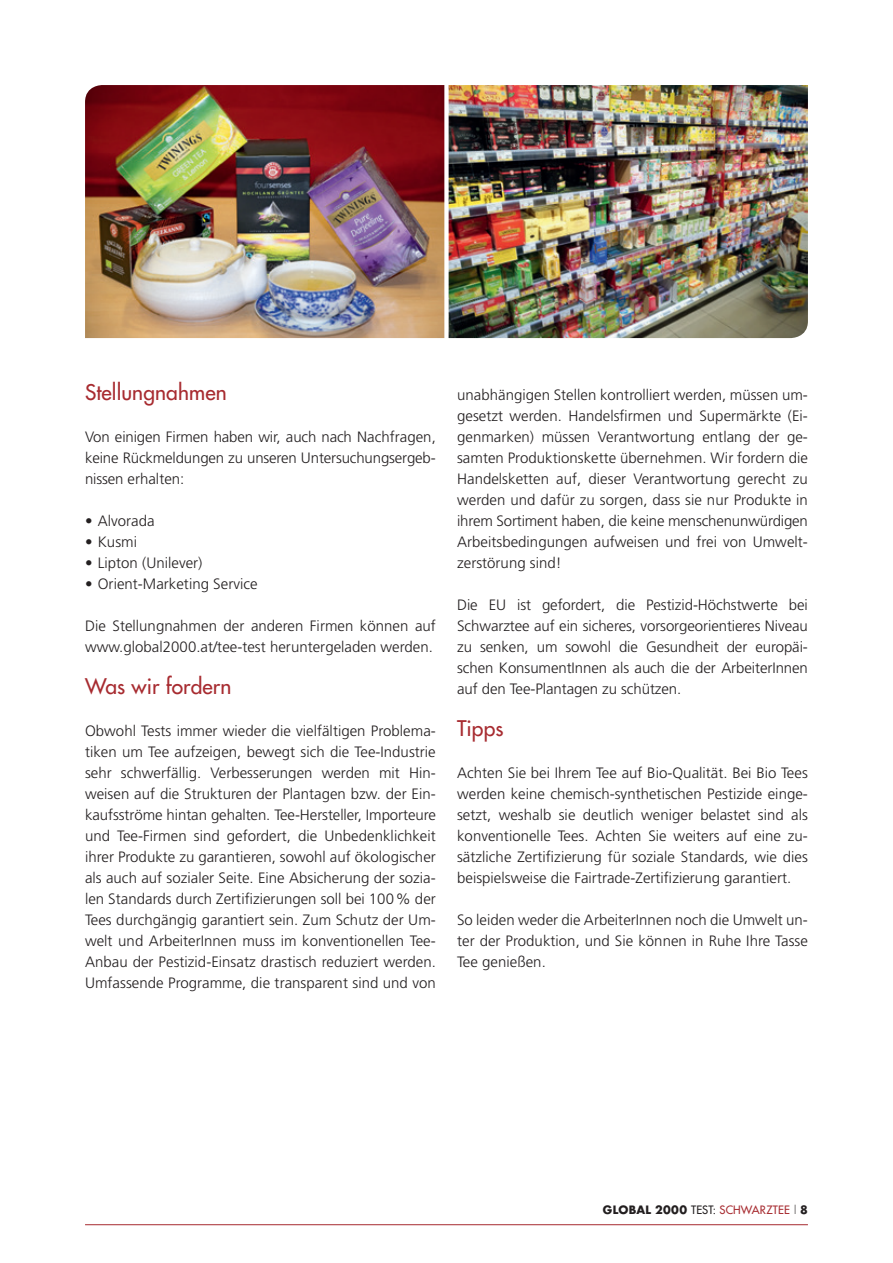
<style>
.page{position:relative;width:893px;height:1263px;background:#fff}
.page>*{position:absolute;margin:0;border:0;box-sizing:border-box;transform-origin:0 0}
.t1{font:21px "Futura";letter-spacing:.005em;color:#a72b30}
.t2{font:300 15px/21px "Frutiger";color:#231f20;text-align:justify}
.t3{font:700 11.25px "Futura";letter-spacing:.025em;color:#231f20}
.s1{font-weight:400}
.s2{font-weight:400;color:#a72b30}
.s3{font-weight:300}
</style>
<div class="page">
<hr style="left:85px;top:1224px;width:723px;height:1px;background:#a72b30">
<img style="left:85px;top:85px;width:359px;height:253px">
<img style="left:449px;top:85px;width:359px;height:253px">
<h1 class="t1" style="left:85px;top:379px;width:143px">Stellungnahmen</h1>
<p class="t2" style="left:85px;top:426px;width:352px">Von einigen Firmen haben wir, auch nach Nachfragen, keine Rückmeldungen zu unseren Untersuchungsergeb&shy;nissen erhalten:</p>
<p class="t2" style="left:85px;top:510px;width:71px">• Alvorada</p>
<p class="t2" style="left:85px;top:531px;width:54px">• Kusmi</p>
<p class="t2" style="left:85px;top:552px;width:119px">• Lipton (Unilever)</p>
<p class="t2" style="left:85px;top:573px;width:174px">• Orient-Marketing Service</p>
<p class="t2" style="left:85px;top:615px;width:352px">Die Stellungnahmen der anderen Firmen können auf www.global2000.at/tee-test heruntergeladen werden.</p>
<h1 class="t1" style="left:85px;top:673px;width:148px">Was wir fordern</h1>
<p class="t2" style="left:85px;top:720px;width:352px">Obwohl Tests immer wieder die vielfältigen Problema&shy;tiken um Tee aufzeigen, bewegt sich die Tee-Industrie sehr schwerfällig. Verbesserungen werden mit Hin&shy;weisen auf die Strukturen der Plantagen bzw. der Ein&shy;kaufsströme hintan gehalten. Tee-Hersteller, Importeure und Tee-Firmen sind gefordert, die Unbedenklichkeit ihrer Produkte zu garantieren, sowohl auf ökologischer als auch auf sozialer Seite. Eine Absicherung der sozia&shy;len Standards durch Zertifizierungen soll bei 100% der Tees durchgängig garantiert sein. Zum Schutz der Um&shy;welt und ArbeiterInnen muss im konventionellen Tee-Anbau der Pestizid-Einsatz drastisch reduziert werden.<br>Umfassende Programme, die transparent sind und von</p>
<p class="t2" style="left:457px;top:384px;width:352px">unabhängigen Stellen kontrolliert werden, müssen um&shy;gesetzt werden. Handelsfirmen und Supermärkte (Ei&shy;genmarken) müssen Verantwortung entlang der ge&shy;samten Produktionskette übernehmen. Wir fordern die Handelsketten auf, dieser Verantwortung gerecht zu werden und dafür zu sorgen, dass sie nur Produkte in ihrem Sortiment haben, die keine menschenunwürdigen Arbeitsbedingungen aufweisen und frei von Umwelt&shy;zerstörung sind!</p>
<p class="t2" style="left:457px;top:594px;width:352px">Die EU ist gefordert, die Pestizid-Höchstwerte bei Schwarztee auf ein sicheres, vorsorgeorientieres Niveau zu senken, um sowohl die Gesundheit der europäi&shy;schen KonsumentInnen als auch die der ArbeiterInnen auf den Tee-Plantagen zu schützen.</p>
<h1 class="t1" style="left:457px;top:715px;width:48px">Tipps</h1>
<p class="t2" style="left:457px;top:762px;width:352px">Achten Sie bei Ihrem Tee auf Bio-Qualität. Bei Bio Tees werden keine chemisch-synthetischen Pestizide einge&shy;setzt, weshalb sie deutlich weniger belastet sind als konventionelle Tees. Achten Sie weiters auf eine zu&shy;sätzliche Zertifizierung für soziale Standards, wie dies beispielsweise die Fairtrade-Zertifizierung garantiert.</p>
<p class="t2" style="left:457px;top:909px;width:352px">So leiden weder die ArbeiterInnen noch die Umwelt un&shy;ter der Produktion, und Sie können in Ruhe Ihre Tasse Tee genießen.</p>
<p class="t3" style="left:603px;top:1202px;width:206px">GLOBAL 2000 <span class="s1">TEST:</span> <span class="s2">SCHWARZTEE</span> <span class="s3">|</span> 8</p>
</div>
